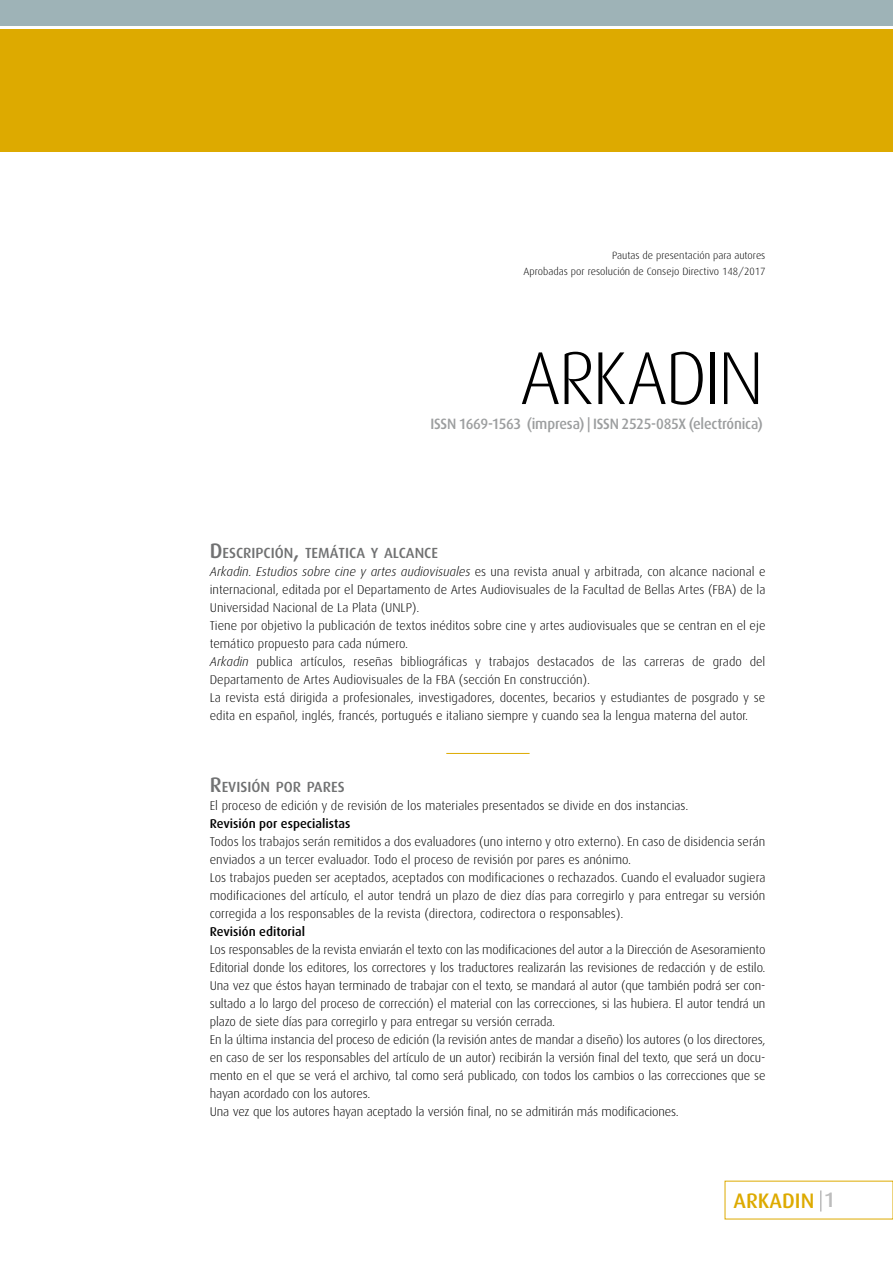
<style>
.page{position:relative;width:893px;height:1263px;background:#fff}
.page>*{position:absolute;margin:0;border:0;box-sizing:border-box;transform-origin:0 0}
.t1{font:300 75px "Dax";letter-spacing:-.015em;color:#000;scale:.95 1}
.t2{font:500 21px "Dax";color:#da0}
.t3{font:500 15px "Dax";letter-spacing:-.025em;color:#9c9e9f;scale:.95 1}
.t4{font:500 14.7px "Dax";color:#707172}
.t5{font:300 12.75px/18px "Dax";letter-spacing:-.005em;color:#000}
.t6{font:500 12.75px "Dax";color:#000}
.t7{font:300 10.5px/16.5px "Dax";color:#000;text-align:right}
.s1{font-size:21px}
.s2{font-style:italic}
.s3{color:#acacac}
</style>
<div class="page">
<hr style="left:446px;top:753px;width:84px;height:1px;background:#da0">
<div style="left:0;top:30px;width:893px;height:122px;background:#da0"></div>
<div style="left:0;top:0;width:893px;height:26px;background:#9eb3b7"></div>
<p class="t7" style="left:524px;top:247px;width:243px">Pautas de presentación para autores<br>Aprobadas por resolución de Consejo Directivo 148/2017</p>
<h1 class="t1" style="left:520px;top:337px;width:246px">arkadin</h1>
<p class="t3" style="left:430px;top:415px;width:352px">ISSN 1669-1563 (impresa) | ISSN 2525-085X (electrónica)</p>
<p class="t4" style="left:210px;top:545px;width:230px"><span class="s1">D</span>ESCRIPCIÓN<span class="s1">,</span> TEMÁTICA Y ALCANCE</p>
<p class="t5" style="left:210px;top:563px;width:557px"><span class="s2">Arkadin. Estudios sobre cine y artes audiovisuales</span> es una revista anual y arbitrada, con alcance nacional e internacional, editada por el Departamento de Artes Audiovisuales de la Facultad de Bellas Artes (FBA) de la Universidad Nacional de La Plata (UNLP).<br>Tiene por objetivo la publicación de textos inéditos sobre cine y artes audiovisuales que se centran en el eje temático propuesto para cada número.<br><span class="s2">Arkadin</span> publica artículos, reseñas bibliográficas y trabajos destacados de las carreras de grado del Departamento de Artes Audiovisuales de la FBA (sección En construcción).<br>La revista está dirigida a profesionales, investigadores, docentes, becarios y estudiantes de posgrado y se edita en español, inglés, francés, portugués e italiano siempre y cuando sea la lengua materna del autor.</p>
<p class="t4" style="left:210px;top:779px;width:136px"><span class="s1">R</span>EVISIÓN POR PARES</p>
<p class="t5" style="left:210px;top:797px;width:480px">El proceso de edición y de revisión de los materiales presentados se divide en dos instancias.</p>
<p class="t6" style="left:210px;top:816px;width:142px">Revisión por especialistas</p>
<p class="t5" style="left:210px;top:833px;width:557px">Todos los trabajos serán remitidos a dos evaluadores (uno interno y otro externo). En caso de disidencia serán enviados a un tercer evaluador. Todo el proceso de revisión por pares es anónimo.<br>Los trabajos pueden ser aceptados, aceptados con modificaciones o rechazados. Cuando el evaluador sugiera modificaciones del artículo, el autor tendrá un plazo de diez días para corregirlo y para entregar su versión corregida a los responsables de la revista (directora, codirectora o responsables).</p>
<p class="t6" style="left:210px;top:924px;width:97px">Revisión editorial</p>
<p class="t5" style="left:210px;top:941px;width:557px">Los responsables de la revista enviarán el texto con las modificaciones del autor a la Dirección de Asesoramiento Editorial donde los editores, los correctores y los traductores realizarán las revisiones de redacción y de estilo.<br>Una vez que éstos hayan terminado de trabajar con el texto, se mandará al autor (que también podrá ser con&shy;sultado a lo largo del proceso de corrección) el material con las correcciones, si las hubiera. El autor tendrá un plazo de siete días para corregirlo y para entregar su versión cerrada.<br>En la última instancia del proceso de edición (la revisión antes de mandar a diseño) los autores (o los directores, en caso de ser los responsables del artículo de un autor) recibirán la versión final del texto, que será un docu&shy;mento en el que se verá el archivo, tal como será publicado, con todos los cambios o las correcciones que se hayan acordado con los autores.<br>Una vez que los autores hayan aceptado la versión final, no se admitirán más modificaciones.</p>
<h2 class="t2" style="left:733px;top:1188px;width:103px">ARKADIN <span class="s3">|1</span></h2>
</div>
